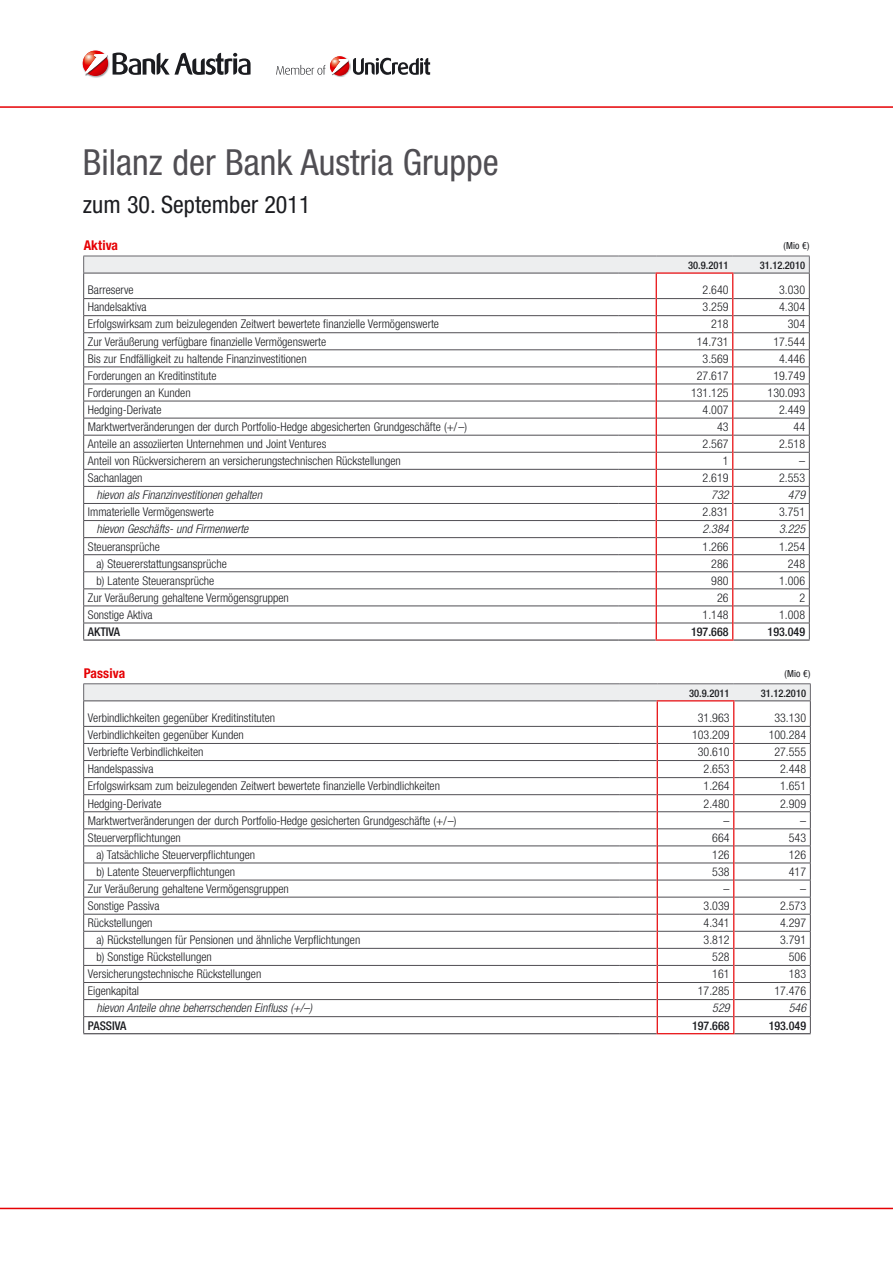
<style>
.page{position:relative;width:893px;height:1263px;background:#fff}
.page>*{position:absolute;margin:0;border:0;box-sizing:border-box;transform-origin:0 0}
.t1{font:condensed 36px "Helvetica Neue LT Pro";color:#504e53}
.t2{font:condensed 24px "Helvetica Neue LT Pro";color:#1b1c20}
.t3{font:700 condensed 13.5px "Helvetica Neue LT Pro";letter-spacing:.01em;color:#e60004}
.t4{font:300 condensed 12px "Helvetica Neue LT Pro";color:#1b1c20}
.t5{font:italic 300 condensed 12px "Helvetica Neue LT Pro";color:#1b1c20}
.t6{font:500 condensed 12px "Helvetica Neue LT Pro";color:#1b1c20}
.t7{font:500 condensed 10.5px "Helvetica Neue LT Pro";color:#1b1c20}
.t8{font:condensed 9.75px "Helvetica Neue LT Pro";letter-spacing:.01em;color:#1b1c20}
</style>
<div class="page">
<hr style="left:0;top:106px;width:893px;height:2px;background:#e60004">
<hr style="left:0;top:1208px;width:893px;height:1px;background:#e60004">
<img style="left:334px;top:75px;width:12px;height:1px">
<svg style="left:276px;top:56px;width:154px;height:19px"></svg>
<img style="left:82px;top:50px;width:20px;height:28px">
<img style="left:87px;top:51px;width:17px;height:2px">
<img style="left:87px;top:75px;width:17px;height:1px">
<svg style="left:83px;top:53px;width:168px;height:22px"></svg>
<hr style="left:83px;top:639px;width:536px;height:2px;background:#504e53">
<hr style="left:619px;top:639px;width:37px;height:2px;background:#504e53">
<hr style="left:733px;top:639px;width:77px;height:2px;background:#504e53">
<hr style="left:656px;top:639px;width:77px;height:2px;background:#e60004">
<svg style="left:83px;top:256px;width:727px;height:383px"></svg>
<hr style="left:83px;top:1033px;width:537px;height:1px;background:#504e53">
<hr style="left:620px;top:1033px;width:37px;height:1px;background:#504e53">
<hr style="left:734px;top:1033px;width:77px;height:1px;background:#504e53">
<hr style="left:83px;top:683px;width:537px;height:1px;background:#68676c">
<hr style="left:620px;top:683px;width:37px;height:1px;background:#68676c">
<hr style="left:657px;top:683px;width:77px;height:1px;background:#68676c">
<hr style="left:734px;top:683px;width:77px;height:1px;background:#68676c">
<svg style="left:83px;top:684px;width:728px;height:349px"></svg>
<hr style="left:657px;top:1033px;width:77px;height:1px;background:#e60004">
<h1 class="t1" style="left:83px;top:141px;width:417px">Bilanz der Bank Austria Gruppe</h1>
<h2 class="t2" style="left:83px;top:190px;width:229px">zum 30. September 2011</h2>
<p class="t3" style="left:84px;top:237px;width:36px">Aktiva</p>
<p class="t8" style="left:784px;top:240px;width:27px">(Mio €)</p>
<p class="t7" style="left:688px;top:259px;width:42px">30.9.2011</p>
<p class="t7" style="left:760px;top:259px;width:47px">31.12.2010</p>
<p class="t4" style="left:88px;top:283px;width:47px">Barreserve</p>
<p class="t4" style="left:703px;top:283px;width:27px">2.640</p>
<p class="t4" style="left:779px;top:283px;width:27px">3.030</p>
<p class="t4" style="left:88px;top:300px;width:60px">Handelsaktiva</p>
<p class="t4" style="left:703px;top:300px;width:27px">3.259</p>
<p class="t4" style="left:779px;top:300px;width:27px">4.304</p>
<p class="t4" style="left:88px;top:317px;width:353px">Erfolgswirksam zum beizulegenden Zeitwert bewertete finanzielle Vermögenswerte</p>
<p class="t4" style="left:711px;top:317px;width:19px">218</p>
<p class="t4" style="left:788px;top:317px;width:19px">304</p>
<p class="t4" style="left:88px;top:334px;width:240px">Zur Veräußerung verfügbare finanzielle Vermögenswerte</p>
<p class="t4" style="left:697px;top:334px;width:33px">14.731</p>
<p class="t4" style="left:773px;top:334px;width:33px">17.544</p>
<p class="t4" style="left:88px;top:351px;width:220px">Bis zur Endfälligkeit zu haltende Finanzinvestitionen</p>
<p class="t4" style="left:703px;top:351px;width:27px">3.569</p>
<p class="t4" style="left:779px;top:351px;width:27px">4.446</p>
<p class="t4" style="left:88px;top:369px;width:130px">Forderungen an Kreditinstitute</p>
<p class="t4" style="left:697px;top:369px;width:33px">27.617</p>
<p class="t4" style="left:773px;top:369px;width:33px">19.749</p>
<p class="t4" style="left:88px;top:386px;width:104px">Forderungen an Kunden</p>
<p class="t4" style="left:691px;top:386px;width:39px">131.125</p>
<p class="t4" style="left:768px;top:386px;width:39px">130.093</p>
<p class="t4" style="left:88px;top:403px;width:75px">Hedging-Derivate</p>
<p class="t4" style="left:703px;top:403px;width:27px">4.007</p>
<p class="t4" style="left:779px;top:403px;width:27px">2.449</p>
<p class="t4" style="left:88px;top:420px;width:381px">Marktwertveränderungen der durch Portfolio-Hedge abgesicherten Grundgeschäfte (+/–)</p>
<p class="t4" style="left:717px;top:420px;width:13px">43</p>
<p class="t4" style="left:794px;top:420px;width:13px">44</p>
<p class="t4" style="left:88px;top:437px;width:240px">Anteile an assoziierten Unternehmen und Joint Ventures</p>
<p class="t4" style="left:703px;top:437px;width:27px">2.567</p>
<p class="t4" style="left:779px;top:437px;width:27px">2.518</p>
<p class="t4" style="left:88px;top:454px;width:314px">Anteil von Rückversicherern an versicherungstechnischen Rückstellungen</p>
<p class="t4" style="left:723px;top:454px;width:7px">1</p>
<p class="t4" style="left:799px;top:454px;width:7px">–</p>
<p class="t4" style="left:88px;top:471px;width:56px">Sachanlagen</p>
<p class="t4" style="left:703px;top:471px;width:27px">2.619</p>
<p class="t4" style="left:779px;top:471px;width:27px">2.553</p>
<p class="t5" style="left:96px;top:488px;width:167px">hievon als Finanzinvestitionen gehalten</p>
<p class="t5" style="left:711px;top:488px;width:19px">732</p>
<p class="t5" style="left:788px;top:488px;width:19px">479</p>
<p class="t4" style="left:88px;top:505px;width:127px">Immaterielle Vermögenswerte</p>
<p class="t4" style="left:703px;top:505px;width:27px">2.831</p>
<p class="t4" style="left:779px;top:505px;width:27px">3.751</p>
<p class="t5" style="left:96px;top:522px;width:153px">hievon Geschäfts- und Firmenwerte</p>
<p class="t5" style="left:703px;top:522px;width:27px">2.384</p>
<p class="t5" style="left:779px;top:522px;width:27px">3.225</p>
<p class="t4" style="left:88px;top:539px;width:73px">Steueransprüche</p>
<p class="t4" style="left:703px;top:539px;width:27px">1.266</p>
<p class="t4" style="left:779px;top:539px;width:27px">1.254</p>
<p class="t4" style="left:96px;top:556px;width:132px">a) Steuererstattungsansprüche</p>
<p class="t4" style="left:711px;top:556px;width:19px">286</p>
<p class="t4" style="left:788px;top:556px;width:19px">248</p>
<p class="t4" style="left:96px;top:573px;width:119px">b) Latente Steueransprüche</p>
<p class="t4" style="left:711px;top:573px;width:19px">980</p>
<p class="t4" style="left:779px;top:573px;width:27px">1.006</p>
<p class="t4" style="left:88px;top:591px;width:203px">Zur Veräußerung gehaltene Vermögensgruppen</p>
<p class="t4" style="left:717px;top:591px;width:13px">26</p>
<p class="t4" style="left:799px;top:591px;width:7px">2</p>
<p class="t4" style="left:88px;top:608px;width:66px">Sonstige Aktiva</p>
<p class="t4" style="left:703px;top:608px;width:27px">1.148</p>
<p class="t4" style="left:779px;top:608px;width:27px">1.008</p>
<p class="t6" style="left:88px;top:624px;width:34px">AKTIVA</p>
<p class="t6" style="left:691px;top:624px;width:39px">197.668</p>
<p class="t6" style="left:768px;top:624px;width:39px">193.049</p>
<p class="t3" style="left:84px;top:665px;width:43px">Passiva</p>
<p class="t8" style="left:785px;top:667px;width:27px">(Mio €)</p>
<p class="t7" style="left:689px;top:687px;width:42px">30.9.2011</p>
<p class="t7" style="left:761px;top:687px;width:47px">31.12.2010</p>
<p class="t4" style="left:88px;top:711px;width:189px">Verbindlichkeiten gegenüber Kreditinstituten</p>
<p class="t4" style="left:698px;top:711px;width:33px">31.963</p>
<p class="t4" style="left:774px;top:711px;width:33px">33.130</p>
<p class="t4" style="left:88px;top:728px;width:157px">Verbindlichkeiten gegenüber Kunden</p>
<p class="t4" style="left:692px;top:728px;width:39px">103.209</p>
<p class="t4" style="left:769px;top:728px;width:39px">100.284</p>
<p class="t4" style="left:88px;top:745px;width:117px">Verbriefte Verbindlichkeiten</p>
<p class="t4" style="left:698px;top:745px;width:33px">30.610</p>
<p class="t4" style="left:774px;top:745px;width:33px">27.555</p>
<p class="t4" style="left:88px;top:762px;width:67px">Handelspassiva</p>
<p class="t4" style="left:704px;top:762px;width:27px">2.653</p>
<p class="t4" style="left:780px;top:762px;width:27px">2.448</p>
<p class="t4" style="left:88px;top:779px;width:354px">Erfolgswirksam zum beizulegenden Zeitwert bewertete finanzielle Verbindlichkeiten</p>
<p class="t4" style="left:704px;top:779px;width:27px">1.264</p>
<p class="t4" style="left:780px;top:779px;width:27px">1.651</p>
<p class="t4" style="left:88px;top:796px;width:75px">Hedging-Derivate</p>
<p class="t4" style="left:704px;top:796px;width:27px">2.480</p>
<p class="t4" style="left:780px;top:796px;width:27px">2.909</p>
<p class="t4" style="left:88px;top:813px;width:370px">Marktwertveränderungen der durch Portfolio-Hedge gesicherten Grundgeschäfte (+/–)</p>
<p class="t4" style="left:724px;top:813px;width:7px">–</p>
<p class="t4" style="left:800px;top:813px;width:7px">–</p>
<p class="t4" style="left:88px;top:830px;width:94px">Steuerverpflichtungen</p>
<p class="t4" style="left:712px;top:830px;width:19px">664</p>
<p class="t4" style="left:789px;top:830px;width:19px">543</p>
<p class="t4" style="left:96px;top:848px;width:160px">a) Tatsächliche Steuerverpflichtungen</p>
<p class="t4" style="left:712px;top:848px;width:19px">126</p>
<p class="t4" style="left:789px;top:848px;width:19px">126</p>
<p class="t4" style="left:96px;top:865px;width:140px">b) Latente Steuerverpflichtungen</p>
<p class="t4" style="left:712px;top:865px;width:19px">538</p>
<p class="t4" style="left:789px;top:865px;width:19px">417</p>
<p class="t4" style="left:88px;top:882px;width:203px">Zur Veräußerung gehaltene Vermögensgruppen</p>
<p class="t4" style="left:724px;top:882px;width:7px">–</p>
<p class="t4" style="left:800px;top:882px;width:7px">–</p>
<p class="t4" style="left:88px;top:899px;width:73px">Sonstige Passiva</p>
<p class="t4" style="left:704px;top:899px;width:27px">3.039</p>
<p class="t4" style="left:780px;top:899px;width:27px">2.573</p>
<p class="t4" style="left:88px;top:916px;width:66px">Rückstellungen</p>
<p class="t4" style="left:704px;top:916px;width:27px">4.341</p>
<p class="t4" style="left:780px;top:916px;width:27px">4.297</p>
<p class="t4" style="left:96px;top:933px;width:265px">a) Rückstellungen für Pensionen und ähnliche Verpflichtungen</p>
<p class="t4" style="left:704px;top:933px;width:27px">3.812</p>
<p class="t4" style="left:780px;top:933px;width:27px">3.791</p>
<p class="t4" style="left:96px;top:950px;width:117px">b) Sonstige Rückstellungen</p>
<p class="t4" style="left:712px;top:950px;width:19px">528</p>
<p class="t4" style="left:789px;top:950px;width:19px">506</p>
<p class="t4" style="left:88px;top:967px;width:175px">Versicherungstechnische Rückstellungen</p>
<p class="t4" style="left:712px;top:967px;width:19px">161</p>
<p class="t4" style="left:789px;top:967px;width:19px">183</p>
<p class="t4" style="left:88px;top:984px;width:53px">Eigenkapital</p>
<p class="t4" style="left:698px;top:984px;width:33px">17.285</p>
<p class="t4" style="left:774px;top:984px;width:33px">17.476</p>
<p class="t5" style="left:96px;top:1001px;width:217px">hievon Anteile ohne beherrschenden Einfluss (+/–)</p>
<p class="t5" style="left:712px;top:1001px;width:19px">529</p>
<p class="t5" style="left:789px;top:1001px;width:19px">546</p>
<p class="t6" style="left:88px;top:1018px;width:40px">PASSIVA</p>
<p class="t6" style="left:692px;top:1018px;width:39px">197.668</p>
<p class="t6" style="left:769px;top:1018px;width:39px">193.049</p>
</div>
